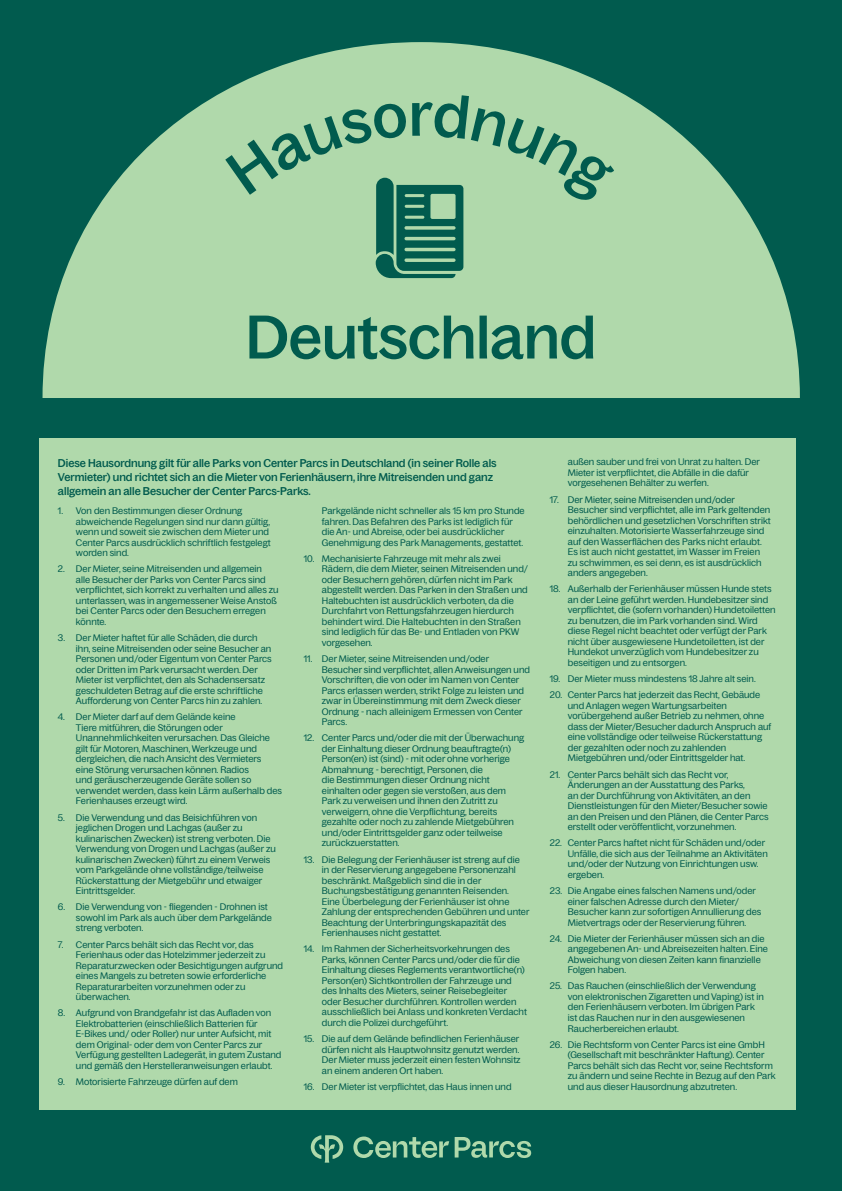
<style>
.page{position:relative;width:842px;height:1191px;background:#015b4e}
.page>*{position:absolute;margin:0;border:0;box-sizing:border-box;transform-origin:0 0}
.t1{font:500 60px "Bagoss Standard";color:#015b4e}
.t2{font:500 11px/14px "Bagoss Standard";color:#015b4e}
.t3{font:9.2px/10.5px "Bagoss Standard";letter-spacing:.005em;color:#015b4e}
</style>
<div class="page">
<svg style="left:43px;top:42px;width:757px;height:356px;fill:#b0d9ab"></svg>
<div style="left:39px;top:438px;width:757px;height:671px;background:#b0d9ab"></div>
<svg style="left:311px;top:1135px;width:32px;height:27px"></svg>
<svg style="left:455px;top:1137px;width:76px;height:21px"></svg>
<svg style="left:353px;top:1136px;width:96px;height:22px"></svg>
<svg style="left:225px;top:93px;width:390px;height:185px;background:#a1cea3"></svg>
<h1 class="t1" style="left:409px;top:72px;width:25px">r</h1>
<h1 class="t1" style="left:246px;top:295px;width:352px">Deutschland</h1>
<p class="t2" style="left:58px;top:455px;width:440px">Diese Hausordnung gilt für alle Parks von Center Parcs in Deutschland (in seiner Rolle als<br>Vermieter) und richtet sich an die Mieter von Ferienhäusern, ihre Mitreisenden und ganz allgemein an alle Besucher der Center Parcs-Parks.</p>
<p class="t3" style="left:76px;top:505px;width:196px;text-indent:-18px">1. Von den Bestimmungen dieser Ordnung abweichende Regelungen sind nur dann gültig, wenn und soweit sie zwischen dem Mieter und Center Parcs ausdrücklich schriftlich festgelegt worden sind.</p>
<p class="t3" style="left:76px;top:563px;width:204px;text-indent:-18px">2. Der Mieter, seine Mitreisenden und allgemein<br>alle Besucher der Parks von Center Parcs sind verpflichtet, sich korrekt zu verhalten und alles zu unterlassen, was in angemessener Weise Anstoß bei Center Parcs oder den Besuchern erregen könnte.</p>
<p class="t3" style="left:76px;top:632px;width:197px;text-indent:-18px">3. Der Mieter haftet für alle Schäden, die durch ihn, seine Mitreisenden oder seine Besucher an Personen und/oder Eigentum von Center Parcs oder Dritten im Park verursacht werden. Der Mieter ist verpflichtet, den als Schadensersatz geschuldeten Betrag auf die erste schriftliche Aufforderung von Center Parcs hin zu zahlen.</p>
<p class="t3" style="left:76px;top:711px;width:208px;text-indent:-18px">4. Der Mieter darf auf dem Gelände keine<br>Tiere mitführen, die Störungen oder Unannehmlichkeiten verursachen. Das Gleiche gilt für Motoren, Maschinen, Werkzeuge und dergleichen, die nach Ansicht des Vermieters<br>eine Störung verursachen können. Radios<br>und geräuscherzeugende Geräte sollen so verwendet werden, dass kein Lärm außerhalb des Ferienhauses erzeugt wird.</p>
<p class="t3" style="left:76px;top:811px;width:201px;text-indent:-18px">5. Die Verwendung und das Beisichführen von jeglichen Drogen und Lachgas (außer zu kulinarischen Zwecken) ist streng verboten. Die Verwendung von Drogen und Lachgas (außer zu kulinarischen Zwecken) führt zu einem Verweis vom Parkgelände ohne vollständige/teilweise Rückerstattung der Mietgebühr und etwaiger Eintrittsgelder.</p>
<p class="t3" style="left:76px;top:901px;width:197px;text-indent:-18px">6. Die Verwendung von - fliegenden - Drohnen ist sowohl im Park als auch über dem Parkgelände streng verboten.</p>
<p class="t3" style="left:76px;top:938px;width:209px;text-indent:-18px">7. Center Parcs behält sich das Recht vor, das Ferienhaus oder das Hotelzimmer jederzeit zu Reparaturzwecken oder Besichtigungen aufgrund eines Mangels zu betreten sowie erforderliche Reparaturarbeiten vorzunehmen oder zu überwachen.</p>
<p class="t3" style="left:76px;top:1007px;width:207px;text-indent:-18px">8. Aufgrund von Brandgefahr ist das Aufladen von Elektrobatterien (einschließlich Batterien für E-Bikes und/ oder Roller) nur unter Aufsicht, mit dem Original- oder dem von Center Parcs zur Verfügung gestellten Ladegerät, in gutem Zustand und gemäß den Herstelleranweisungen erlaubt.</p>
<p class="t3" style="left:58px;top:1076px;width:181px">9. Motorisierte Fahrzeuge dürfen auf dem</p>
<p class="t3" style="left:322px;top:505px;width:204px">Parkgelände nicht schneller als 15 km pro Stunde fahren. Das Befahren des Parks ist lediglich für die An- und Abreise, oder bei ausdrücklicher Genehmigung des Park Managements, gestattet.</p>
<p class="t3" style="left:322px;top:553px;width:208px;text-indent:-18px">10. Mechanisierte Fahrzeuge mit mehr als zwei Rädern, die dem Mieter, seinen Mitreisenden und/ oder Besuchern gehören, dürfen nicht im Park abgestellt werden. Das Parken in den Straßen und Haltebuchten ist ausdrücklich verboten, da die Durchfahrt von Rettungsfahrzeugen hierdurch behindert wird. Die Haltebuchten in den Straßen sind lediglich für das Be- und Entladen von PKW vorgesehen.</p>
<p class="t3" style="left:322px;top:653px;width:210px;text-indent:-18px">11. Der Mieter, seine Mitreisenden und/oder Besucher sind verpflichtet, allen Anweisungen und Vorschriften, die von oder im Namen von Center Parcs erlassen werden, strikt Folge zu leisten und zwar in Übereinstimmung mit dem Zweck dieser Ordnung - nach alleinigem Ermessen von Center Parcs.</p>
<p class="t3" style="left:322px;top:732px;width:204px;text-indent:-18px">12. Center Parcs und/oder die mit der Überwachung der Einhaltung dieser Ordnung beauftragte(n)<br>Person(en) ist (sind) - mit oder ohne vorherige Abmahnung - berechtigt, Personen, die<br>die Bestimmungen dieser Ordnung nicht einhalten oder gegen sie verstoßen, aus dem Park zu verweisen und ihnen den Zutritt zu verweigern, ohne die Verpflichtung, bereits gezahlte oder noch zu zahlende Mietgebühren und/oder Eintrittsgelder ganz oder teilweise zurückzuerstatten.</p>
<p class="t3" style="left:322px;top:853px;width:209px;text-indent:-18px">13. Die Belegung der Ferienhäuser ist streng auf die in der Reservierung angegebene Personenzahl beschränkt. Maßgeblich sind die in der Buchungsbestätigung genannten Reisenden.<br>Eine Überbelegung der Ferienhäuser ist ohne Zahlung der entsprechenden Gebühren und unter Beachtung der Unterbringungskapazität des Ferienhauses nicht gestattet.</p>
<p class="t3" style="left:322px;top:943px;width:207px;text-indent:-18px">14. Im Rahmen der Sicherheitsvorkehrungen des Parks, können Center Parcs und/oder die für die Einhaltung dieses Reglements verantwortliche(n)<br>Person(en) Sichtkontrollen der Fahrzeuge und des Inhalts des Mieters, seiner Reisebegleiter oder Besucher durchführen. Kontrollen werden ausschließlich bei Anlass und konkreten Verdacht durch die Polizei durchgeführt.</p>
<p class="t3" style="left:322px;top:1033px;width:200px;text-indent:-18px">15. Die auf dem Gelände befindlichen Ferienhäuser dürfen nicht als Hauptwohnsitz genutzt werden.<br>Der Mieter muss jederzeit einen festen Wohnsitz an einem anderen Ort haben.</p>
<p class="t3" style="left:304px;top:1080px;width:209px">16. Der Mieter ist verpflichtet, das Haus innen und</p>
<p class="t3" style="left:568px;top:456px;width:194px">außen sauber und frei von Unrat zu halten. Der<br>Mieter ist verpflichtet, die Abfälle in die dafür vorgesehenen Behälter zu werfen.</p>
<p class="t3" style="left:568px;top:493px;width:205px;text-indent:-18px">17. Der Mieter, seine Mitreisenden und/oder Besucher sind verpflichtet, alle im Park geltenden behördlichen und gesetzlichen Vorschriften strikt einzuhalten. Motorisierte Wasserfahrzeuge sind auf den Wasserflächen des Parks nicht erlaubt.<br>Es ist auch nicht gestattet, im Wasser im Freien zu schwimmen, es sei denn, es ist ausdrücklich anders angegeben.</p>
<p class="t3" style="left:568px;top:583px;width:209px;text-indent:-18px">18. Außerhalb der Ferienhäuser müssen Hunde stets an der Leine geführt werden. Hundebesitzer sind verpflichtet, die (sofern vorhanden) Hundetoiletten zu benutzen, die im Park vorhanden sind. Wird diese Regel nicht beachtet oder verfügt der Park nicht über ausgewiesene Hundetoiletten, ist der Hundekot unverzüglich vom Hundebesitzer zu beseitigen und zu entsorgen.</p>
<p class="t3" style="left:550px;top:673px;width:207px">19. Der Mieter muss mindestens 18 Jahre alt sein.</p>
<p class="t3" style="left:568px;top:689px;width:205px;text-indent:-18px">20. Center Parcs hat jederzeit das Recht, Gebäude und Anlagen wegen Wartungsarbeiten vorübergehend außer Betrieb zu nehmen, ohne dass der Mieter/Besucher dadurch Anspruch auf eine vollständige oder teilweise Rückerstattung der gezahlten oder noch zu zahlenden Mietgebühren und/oder Eintrittsgelder hat.</p>
<p class="t3" style="left:568px;top:768px;width:202px;text-indent:-18px">21. Center Parcs behält sich das Recht vor, Änderungen an der Ausstattung des Parks,<br>an der Durchführung von Aktivitäten, an den Dienstleistungen für den Mieter/Besucher sowie an den Preisen und den Plänen, die Center Parcs erstellt oder veröffentlicht, vorzunehmen.</p>
<p class="t3" style="left:568px;top:837px;width:201px;text-indent:-18px">22. Center Parcs haftet nicht für Schäden und/oder Unfälle, die sich aus der Teilnahme an Aktivitäten und/oder der Nutzung von Einrichtungen usw. ergeben.</p>
<p class="t3" style="left:568px;top:885px;width:195px;text-indent:-18px">23. Die Angabe eines falschen Namens und/oder einer falschen Adresse durch den Mieter/ Besucher kann zur sofortigen Annullierung des Mietvertrags oder der Reservierung führen.</p>
<p class="t3" style="left:568px;top:932px;width:202px;text-indent:-18px">24. Die Mieter der Ferienhäuser müssen sich an die angegebenen An- und Abreisezeiten halten. Eine Abweichung von diesen Zeiten kann finanzielle Folgen haben.</p>
<p class="t3" style="left:568px;top:980px;width:197px;text-indent:-18px">25. Das Rauchen (einschließlich der Verwendung von elektronischen Zigaretten und Vaping) ist in den Ferienhäusern verboten. Im übrigen Park ist das Rauchen nur in den ausgewiesenen Raucherbereichen erlaubt.</p>
<p class="t3" style="left:568px;top:1038px;width:209px;text-indent:-18px">26. Die Rechtsform von Center Parcs ist eine GmbH (Gesellschaft mit beschränkter Haftung). Center Parcs behält sich das Recht vor, seine Rechtsform zu ändern und seine Rechte in Bezug auf den Park und aus dieser Hausordnung abzutreten.</p>
</div>
